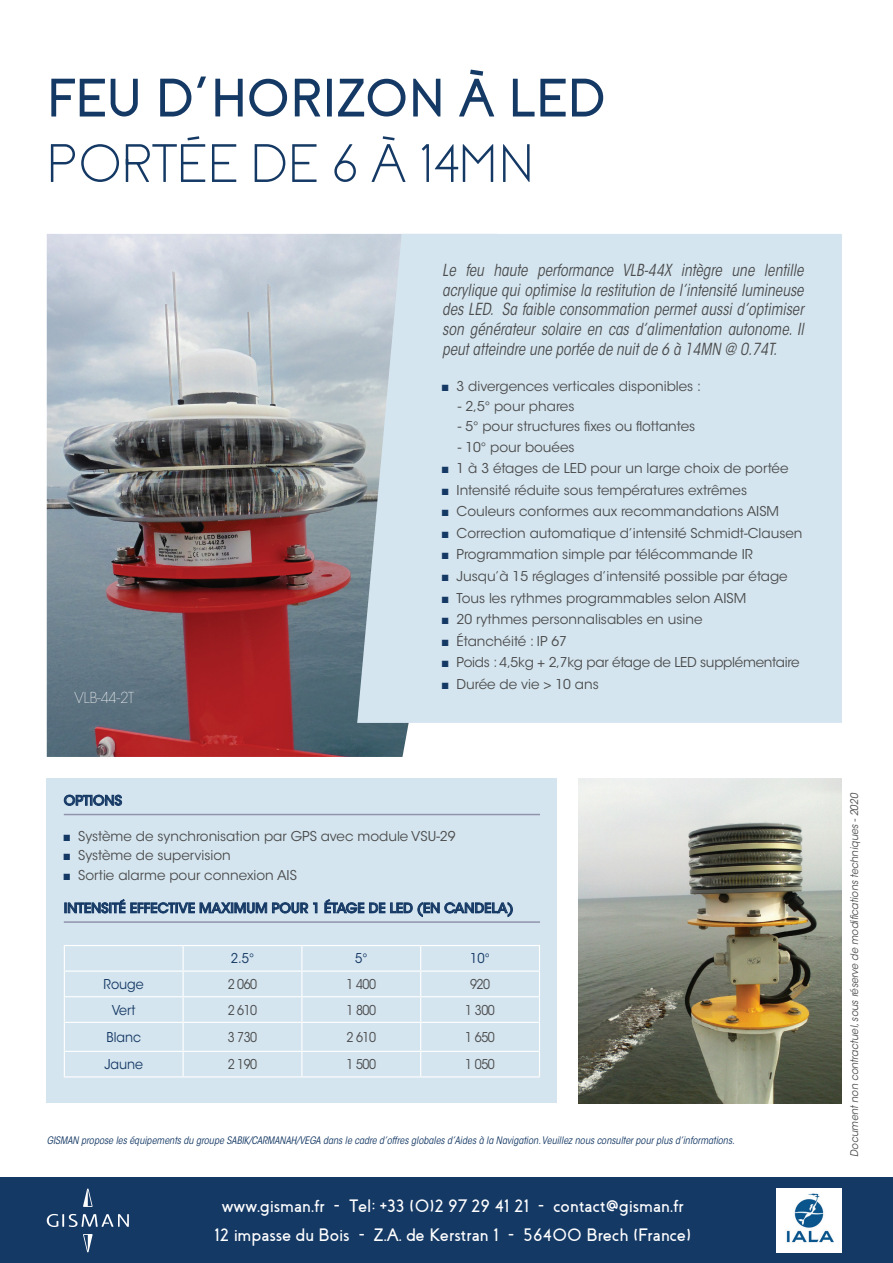
<style>
.page{position:relative;width:893px;height:1263px;background:#fff}
.page>*{position:absolute;margin:0;border:0;box-sizing:border-box;transform-origin:0 0}
.t1{font:700 54px/65.4px "Coves";color:#153965}
.t2{font:700 18px/28.7px "Coves";color:#fff;text-align:center}
.t3{font:italic condensed 16.5px/19.8px "ITC Avant Garde Std";color:#4b4c4d;text-align:justify;scale:.94 1}
.t4{font:200 15px "ITC Avant Garde Std";color:#fff;scale:.93 1}
.t5{font:13.5px "ITC Avant Garde Std";color:#4b4c4d}
.t6{font:500 13.5px "ITC Avant Garde Std";color:#153965}
.t7{font:13.5px "ITC Avant Garde Std";color:#4b4c4d;scale:.9 1}
.t8{font:13.5px "ITC Avant Garde Std";letter-spacing:-.02em;color:#4b4c4d}
.t9{font:13.5px "ITC Avant Garde Std";color:#153965;scale:.93 1}
.t10{font:italic 10.5px "ITC Avant Garde Std";letter-spacing:-.01em;color:#4b4c4d;scale:.93 1}
.t11{font:italic condensed 10.2px "ITC Avant Garde Std";color:#153965}
.s1{font-family:"ITC Avant Garde Std";font-weight:500}
.s2{font-weight:300}
.s3{font-family:"Arial Narrow";color:#153965}
</style>
<div class="page">
<div style="left:0;top:1178px;width:893px;height:85px;background:#153965"></div>
<svg style="left:83px;top:1188px;width:10px;height:19px"></svg>
<svg style="left:83px;top:1234px;width:10px;height:18px"></svg>
<svg style="left:47px;top:1214px;width:82px;height:13px"></svg>
<img style="left:777px;top:1188px;width:65px;height:64px">
<img style="left:47px;top:234px;width:362px;height:523px">
<img style="left:578px;top:778px;width:264px;height:325px">
<div style="left:357px;top:234px;width:485px;height:489px;background:#d5e5ef"></div>
<div style="left:47px;top:778px;width:510px;height:325px;background:#d5e5ef"></div>
<hr style="left:64px;top:814px;width:476px;height:1px;background:#9193ac">
<hr style="left:64px;top:921px;width:476px;height:2px;background:#9193ac">
<svg style="left:64px;top:795px;width:58px;height:11px"></svg>
<svg style="left:65px;top:899px;width:252px;height:14px"></svg>
<svg style="left:325px;top:899px;width:188px;height:18px"></svg>
<svg style="left:65px;top:946px;width:474px;height:130px"></svg>
<hr style="left:64px;top:945px;width:119px;height:1px;background:#fff">
<hr style="left:183px;top:945px;width:119px;height:1px;background:#fff">
<hr style="left:302px;top:945px;width:119px;height:1px;background:#fff">
<hr style="left:421px;top:945px;width:119px;height:1px;background:#fff">
<hr style="left:64px;top:970px;width:119px;height:2px;background:#fff">
<hr style="left:183px;top:970px;width:119px;height:2px;background:#fff">
<hr style="left:302px;top:970px;width:119px;height:2px;background:#fff">
<hr style="left:421px;top:970px;width:119px;height:2px;background:#fff">
<hr style="left:64px;top:996px;width:119px;height:1px;background:#fff">
<hr style="left:183px;top:996px;width:119px;height:1px;background:#fff">
<hr style="left:302px;top:996px;width:119px;height:1px;background:#fff">
<hr style="left:421px;top:996px;width:119px;height:1px;background:#fff">
<hr style="left:64px;top:1022px;width:119px;height:1px;background:#fff">
<hr style="left:183px;top:1022px;width:119px;height:1px;background:#fff">
<hr style="left:302px;top:1022px;width:119px;height:1px;background:#fff">
<hr style="left:421px;top:1022px;width:119px;height:1px;background:#fff">
<hr style="left:64px;top:1051px;width:119px;height:1px;background:#fff">
<svg style="left:64px;top:946px;width:1px;height:130px"></svg>
<hr style="left:183px;top:1051px;width:119px;height:1px;background:#fff">
<svg style="left:183px;top:946px;width:1px;height:130px"></svg>
<hr style="left:302px;top:1051px;width:119px;height:1px;background:#fff">
<svg style="left:301px;top:946px;width:1px;height:130px"></svg>
<hr style="left:421px;top:1051px;width:119px;height:1px;background:#fff">
<svg style="left:420px;top:946px;width:1px;height:130px"></svg>
<svg style="left:539px;top:946px;width:1px;height:130px"></svg>
<hr style="left:64px;top:1076px;width:119px;height:1px;background:#fff">
<hr style="left:183px;top:1076px;width:119px;height:1px;background:#fff">
<hr style="left:302px;top:1076px;width:119px;height:1px;background:#fff">
<hr style="left:421px;top:1076px;width:119px;height:1px;background:#fff">
<h1 class="t1" style="left:47px;top:66px;width:522px">feu d<span class="s1">’</span>horizon à LED<br><span class="s2">PORTÉE DE 6 À 14MN</span></h1>
<p class="t3" style="left:442px;top:260px;width:386px">Le feu haute performance VLB-44X intègre une lentille acrylique qui optimise la restitution de l’intensité lumineuse des LED. Sa faible consommation permet aussi d’optimiser son générateur solaire en cas d’alimentation autonome. Il peut atteindre une portée de nuit de 6 à 14MN @ 0.74T.</p>
<p class="t4" style="left:74px;top:689px;width:66px">VLB-44-2T</p>
<p class="t5" style="left:442px;top:377px;width:260px"><span class="s3">■</span> 3 divergences verticales disponibles :</p>
<p class="t5" style="left:458px;top:398px;width:118px">- 2,5° pour phares</p>
<p class="t5" style="left:458px;top:418px;width:239px">- 5° pour structures fixes ou flottantes</p>
<p class="t5" style="left:458px;top:439px;width:118px">- 10° pour bouées</p>
<p class="t5" style="left:442px;top:460px;width:348px"><span class="s3">■</span> 1 à 3 étages de LED pour un large choix de portée</p>
<p class="t5" style="left:442px;top:482px;width:306px"><span class="s3">■</span> Intensité réduite sous températures extrêmes</p>
<p class="t5" style="left:442px;top:503px;width:338px"><span class="s3">■</span> Couleurs conformes aux recommandations AISM</p>
<p class="t5" style="left:442px;top:525px;width:362px"><span class="s3">■</span> Correction automatique d’intensité Schmidt-Clausen</p>
<p class="t5" style="left:442px;top:546px;width:312px"><span class="s3">■</span> Programmation simple par télécommande IR</p>
<p class="t5" style="left:442px;top:568px;width:347px"><span class="s3">■</span> Jusqu’à 15 réglages d’intensité possible par étage</p>
<p class="t5" style="left:442px;top:589px;width:305px"><span class="s3">■</span> Tous les rythmes programmables selon AISM</p>
<p class="t5" style="left:442px;top:611px;width:262px"><span class="s3">■</span> 20 rythmes personnalisables en usine</p>
<p class="t5" style="left:442px;top:632px;width:126px"><span class="s3">■</span> Étanchéité : IP 67</p>
<p class="t8" style="left:442px;top:654px;width:359px"><span class="s3">■</span> Poids : 4,5kg + 2,7kg par étage de LED supplémentaire</p>
<p class="t5" style="left:442px;top:675px;width:158px"><span class="s3">■</span> Durée de vie &gt; 10 ans</p>
<p class="t6" style="left:64px;top:792px;width:60px">OPTIONS</p>
<p class="t5" style="left:64px;top:828px;width:393px"><span class="s3">■</span> Système de synchronisation par GPS avec module VSU-29</p>
<p class="t5" style="left:64px;top:847px;width:169px"><span class="s3">■</span> Système de supervision</p>
<p class="t5" style="left:64px;top:866px;width:235px"><span class="s3">■</span> Sortie alarme pour connexion AIS</p>
<p class="t6" style="left:64px;top:899px;width:35px">INTENSIT</p>
<p class="t6" style="left:119px;top:899px;width:396px">É EFFECTIVE MAXIMUM POUR 1 ÉTAGE DE LED (EN CANDELA)</p>
<p class="t9" style="left:231px;top:950px;width:26px">2.5°</p>
<p class="t9" style="left:355px;top:950px;width:15px">5°</p>
<p class="t9" style="left:470px;top:950px;width:23px">10°</p>
<p class="t9" style="left:104px;top:976px;width:45px">Rouge</p>
<p class="t7" style="left:228px;top:976px;width:34px">2 060</p>
<p class="t7" style="left:347px;top:976px;width:34px">1 400</p>
<p class="t7" style="left:470px;top:976px;width:24px">920</p>
<p class="t9" style="left:112px;top:1001px;width:27px">Vert</p>
<p class="t7" style="left:228px;top:1001px;width:34px">2 610</p>
<p class="t7" style="left:347px;top:1001px;width:34px">1 800</p>
<p class="t7" style="left:465px;top:1001px;width:34px">1 300</p>
<p class="t9" style="left:106px;top:1029px;width:39px">Blanc</p>
<p class="t7" style="left:228px;top:1029px;width:34px">3 730</p>
<p class="t7" style="left:347px;top:1029px;width:34px">2 610</p>
<p class="t7" style="left:465px;top:1029px;width:34px">1 650</p>
<p class="t9" style="left:104px;top:1056px;width:43px">Jaune</p>
<p class="t7" style="left:228px;top:1056px;width:34px">2 190</p>
<p class="t7" style="left:347px;top:1056px;width:34px">1 500</p>
<p class="t7" style="left:465px;top:1056px;width:34px">1 050</p>
<p class="t11" style="left:47px;top:1134px;width:689px">GISMAN propose les équipements du groupe SABIK/CARMANAH/VEGA dans le cadre d’offres globales d’Aides à la Navigation. Veuillez nous consulter pour plus d’informations.</p>
<h2 class="t2" style="left:214px;top:1192px;width:479px">www.gisman.fr - Tel: +33 (0)2 97 29 41 21 - contact@gisman.fr<br>12 impasse du Bois - Z.A. de Kerstran 1 - 56400 Brech (France)</h2>
<p class="t10" style="left:848px;top:1157px;width:393px;rotate:-90deg">Document non contractuel, sous réserve de modifications techniques - 2020</p>
</div>
